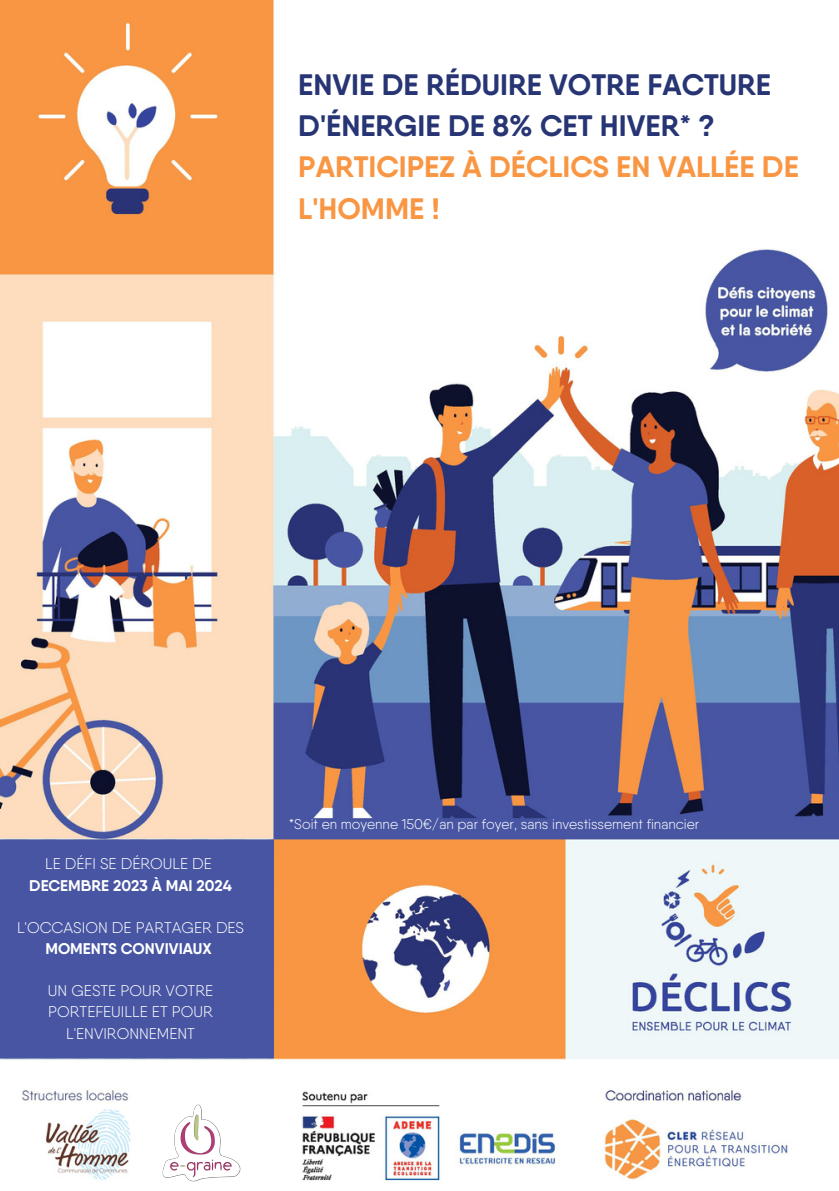
<style>
.page{position:relative;width:839px;height:1191px;background:#fff}
.page>*{position:absolute;margin:0;border:0;box-sizing:border-box;transform-origin:0 0}
.t1{font:700 29.6px/41.2px "Qanelas Soft";color:#273574}
.t2{font:700 29.6px/41.2px "Qanelas Soft";color:#f99643}
.t3{font:300 15.4px/21.2px "Qanelas Soft";color:#fff;text-align:center}
.t4{font:700 15.4px "Qanelas Soft";color:#fff}
.t5{font:300 14px "Qanelas Soft";color:#fff}
</style>
<div class="page">
<img style="left:0;top:0;width:838px;height:1182px">
<img style="left:36px;top:1108px;width:103px;height:74px">
<img style="left:162px;top:1105px;width:78px;height:76px">
<div style="left:0;top:840px;width:273px;height:217px;background:#4855a3"></div>
<p class="t1" style="left:298px;top:64px;width:474px">ENVIE DE RÉDUIRE VOTRE FACTURE<br>D'ÉNERGIE DE 8% CET HIVER* ?</p>
<p class="t2" style="left:298px;top:146px;width:502px">PARTICIPEZ À DÉCLICS EN VALLÉE DE<br>L'HOMME !</p>
<p class="t3" style="left:45px;top:853px;width:168px">LE DÉFI SE DÉROULE DE</p>
<p class="t4" style="left:29px;top:876px;width:204px">DECEMBRE 2023 À MAI 2024</p>
<p class="t3" style="left:17px;top:917px;width:229px">L'OCCASION DE PARTAGER DES</p>
<p class="t4" style="left:45px;top:939px;width:168px">MOMENTS CONVIVIAUX</p>
<p class="t3" style="left:48px;top:980px;width:167px">UN GESTE POUR VOTRE</p>
<p class="t3" style="left:48px;top:1001px;width:166px">PORTEFEUILLE ET POUR<br>L'ENVIRONNEMENT</p>
<p class="t5" style="left:289px;top:816px;width:412px">*Soit en moyenne 150€/an par foyer, sans investissement financier</p>
</div>
